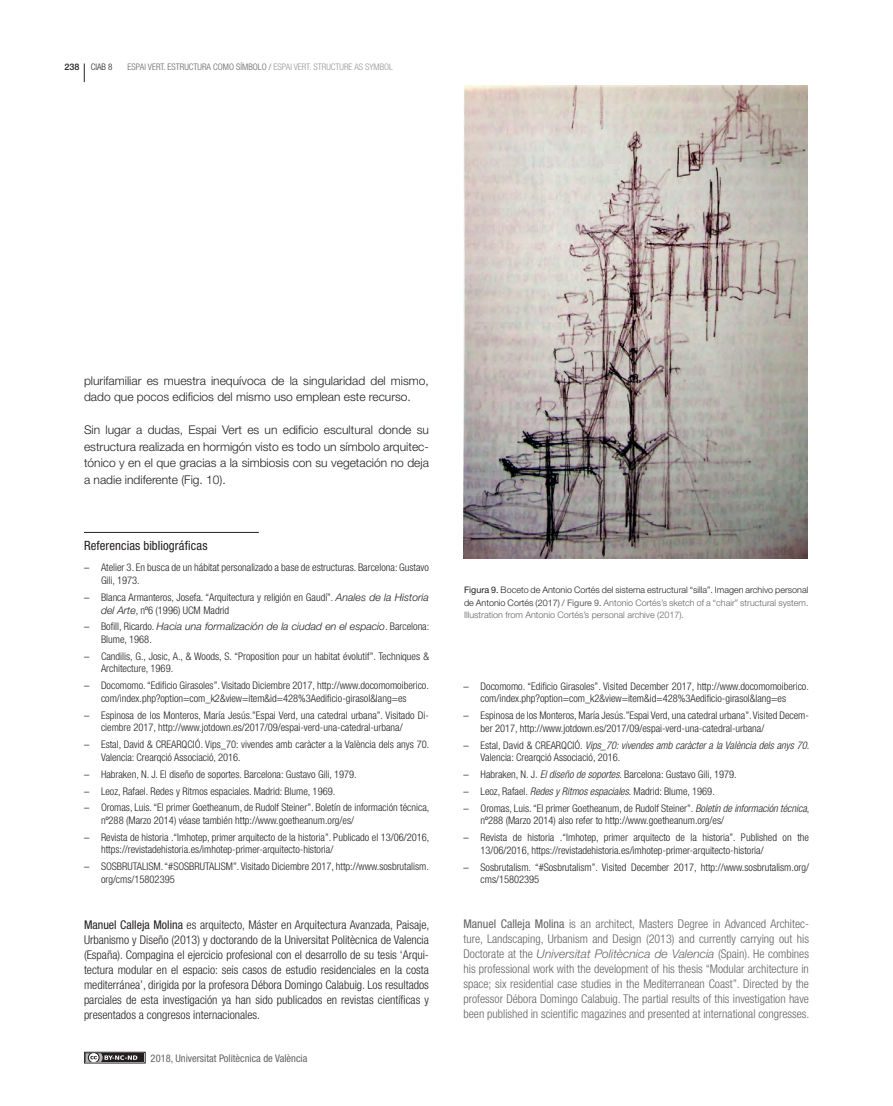
<style>
.page{position:relative;width:893px;height:1106px;background:#fff}
.page>*{position:absolute;margin:0;border:0;box-sizing:border-box;transform-origin:0 0}
.t1{font:condensed 12.75px "Helvetica Neue LT Std";letter-spacing:.005em;color:#231f20}
.t2{font:300 condensed 12px/15px "Helvetica Neue LT Std";color:#636366;text-align:justify}
.t3{font:300 condensed 12px/15px "Helvetica Neue LT Std";color:#231f20;text-align:justify}
.t4{font:300 12px/16.5px "Helvetica Neue LT Std";color:#231f20}
.t5{font:300 condensed 10.5px/12.6px "Helvetica Neue LT Std";color:#231f20}
.t6{font:italic 300 10.5px/12.6px "Helvetica Neue LT Std";color:#231f20}
.t7{font:condensed 10.5px "Helvetica Neue LT Std";color:#636366}
.t8{font:300 9px/12.8px "Helvetica Neue LT Std";color:#636366;text-align:justify}
.t9{font:300 condensed 9px "Helvetica Neue LT Std";color:#636366}
.t10{font:300 condensed 9px "Helvetica Neue LT Std";color:#231f20}
.s1{font-weight:500;font-stretch:normal}
.s2{color:#939598}
.s3{font-stretch:normal}
.s4{font-style:italic;font-stretch:normal}
.s5{font-style:normal}
.s6{font-style:normal;font-stretch:condensed}
.s7{font-weight:400}
.s8{font-weight:400;color:#231f20}
.s9{color:#231f20}
.s10{font-style:italic}
</style>
<div class="page">
<svg style="left:84px;top:64px;width:1px;height:18px"></svg>
<div style="left:84px;top:1051px;width:62px;height:12px;border:1px solid #231f20"></div>
<div style="left:86px;top:1053px;width:58px;height:8px;background:#231f20"></div>
<svg style="left:86px;top:1053px;width:51px;height:8px"></svg>
<hr style="left:84px;top:532px;width:175px;height:1px;background:#231f20">
<img style="left:463px;top:85px;width:345px;height:473px">
<p class="t10" style="left:65px;top:62px;width:50px"><span class="s1">238</span> CIAB 8</p>
<p class="t9" style="left:128px;top:62px;width:267px">ESPAI VERT. ESTRUCTURA COMO SÍMBOLO / <span class="s2">ESPAI VERT. STRUCTURE AS SYMBOL</span></p>
<p class="t4" style="left:84px;top:372px;width:346px">plurifamiliar es muestra inequívoca de la singularidad del mismo, dado que pocos edificios del mismo uso emplean este recurso.</p>
<p class="t4" style="left:84px;top:421px;width:346px;text-align:justify">Sin lugar a dudas, Espai Vert es un edificio escultural donde su estructura realizada en hormigón visto es todo un símbolo arquitec&shy;tónico y en el que gracias a la simbiosis con su vegetación no deja a nadie indiferente (Fig. 10).</p>
<p class="t1" style="left:84px;top:538px;width:125px">Referencias bibliográficas</p>
<p class="t5" style="left:101px;top:561px;width:329px;text-indent:-17px"><span class="s3">–</span> Atelier 3. En busca de un hábitat personalizado a base de estructuras. Barcelona: Gustavo<br>Gili, 1973.</p>
<p class="t5" style="left:101px;top:591px;width:329px;text-indent:-17px"><span class="s3">–</span> Blanca Armanteros, Josefa. “Arquitectura y religión en Gaudí”. <span class="s4">Anales de la Historia del Arte</span>, nº6 (1996) UCM Madrid</p>
<p class="t6" style="left:101px;top:620px;width:330px;text-indent:-17px"><span class="s5">–</span> <span class="s6">Bofill, Ricardo.</span> Hacia una formalización de la ciudad en el espacio<span class="s6">. Barcelona:<br>Blume, 1968.</span></p>
<p class="t5" style="left:101px;top:649px;width:329px;text-indent:-17px"><span class="s3">–</span> Candilis, G., Josic, A., &amp; Woods, S. “Proposition pour un habitat évolutif”. Techniques &amp;<br>Architecture, 1969.</p>
<p class="t5" style="left:84px;top:679px;width:346px;text-align:center"><span class="s3">–</span> Docomomo. “Edificio Girasoles”. Visitado Diciembre 2017, http://www.docomomoiberico. com/index.php?option=com_k2&amp;view=item&amp;id=428%3Aedificio-girasol&amp;lang=es</p>
<p class="t5" style="left:101px;top:708px;width:329px;text-indent:-17px"><span class="s3">–</span> Espinosa de los Monteros, María Jesús.”Espai Verd, una catedral urbana”. Visitado Di&shy;ciembre 2017, http://www.jotdown.es/2017/09/espai-verd-una-catedral-urbana/</p>
<p class="t5" style="left:101px;top:738px;width:330px;text-indent:-17px"><span class="s3">–</span> Estal, David &amp; CREARQCIÓ. Vips_70: vivendes amb caràcter a la València dels anys 70.<br>Valencia: Crearqció Associació, 2016.</p>
<p class="t5" style="left:84px;top:767px;width:274px"><span class="s3">–</span> Habraken, N. J. El diseño de soportes. Barcelona: Gustavo Gili, 1979.</p>
<p class="t5" style="left:84px;top:784px;width:253px"><span class="s3">–</span> Leoz, Rafael. Redes y Ritmos espaciales. Madrid: Blume, 1969.</p>
<p class="t5" style="left:101px;top:801px;width:330px;text-indent:-17px"><span class="s3">–</span> Oromas, Luis. “El primer Goetheanum, de Rudolf Steiner”. Boletín de información técnica, nº288 (Marzo 2014) véase también http://www.goetheanum.org/es/</p>
<p class="t5" style="left:101px;top:830px;width:330px;text-indent:-17px"><span class="s3">–</span> Revista de historia .“Imhotep, primer arquitecto de la historia”. Publicado el 13/06/2016, https://revistadehistoria.es/imhotep-primer-arquitecto-historia/</p>
<p class="t5" style="left:101px;top:860px;width:329px;text-indent:-17px"><span class="s3">–</span> SOSBRUTALISM. “#SOSBRUTALISM”. Visitado Diciembre 2017, http://www.sosbrutalism. org/cms/15802395</p>
<p class="t3" style="left:84px;top:917px;width:347px"><span class="s7">Manuel Calleja Molina</span> es arquitecto, Máster en Arquitectura Avanzada, Paisaje, Urbanismo y Diseño (2013) y doctorando de la Universitat Politècnica de Valencia (España). Compagina el ejercicio profesional con el desarrollo de su tesis ‘Arqui&shy;tectura modular en el espacio: seis casos de estudio residenciales en la costa mediterránea’, dirigida por la profesora Débora Domingo Calabuig. Los resultados parciales de esta investigación ya han sido publicados en revistas científicas y presentados a congresos internacionales.</p>
<p class="t7" style="left:151px;top:1051px;width:158px">2018, Universitat Politècnica de València</p>
<p class="t8" style="left:464px;top:583px;width:346px"><span class="s8">Figura 9.</span> <span class="s9">Boceto de Antonio Cortés del sistema estructural “silla”. Imagen archivo personal de Antonio Cortés (2017) /</span> <span class="s7">Figure 9.</span> Antonio Cortés’s sketch of a “chair” structural system.<br>Illustration from Antonio Cortés’s personal archive (2017).</p>
<p class="t5" style="left:463px;top:679px;width:347px;text-align:center"><span class="s3">–</span> Docomomo. “Edificio Girasoles”. Visited December 2017, http://www.docomomoiberico. com/index.php?option=com_k2&amp;view=item&amp;id=428%3Aedificio-girasol&amp;lang=es</p>
<p class="t5" style="left:481px;top:709px;width:330px;text-indent:-17px"><span class="s3">–</span> Espinosa de los Monteros, María Jesús.”Espai Verd, una catedral urbana”. Visited Decem&shy;ber 2017, http://www.jotdown.es/2017/09/espai-verd-una-catedral-urbana/</p>
<p class="t5" style="left:481px;top:738px;width:330px;text-indent:-17px"><span class="s3">–</span> Estal, David &amp; CREARQCIÓ. <span class="s10">Vips_70: vivendes amb caràcter a la València dels anys 70</span>.<br>Valencia: Crearqció Associació, 2016.</p>
<p class="t5" style="left:463px;top:768px;width:275px"><span class="s3">–</span> Habraken, N. J. <span class="s10">El diseño de soportes</span>. Barcelona: Gustavo Gili, 1979.</p>
<p class="t5" style="left:463px;top:784px;width:253px"><span class="s3">–</span> Leoz, Rafael. <span class="s10">Redes y Ritmos espaciales</span>. Madrid: Blume, 1969.</p>
<p class="t5" style="left:481px;top:801px;width:330px;text-indent:-17px"><span class="s3">–</span> Oromas, Luis. “El primer Goetheanum, de Rudolf Steiner”. <span class="s10">Boletín de información técnica</span>, nº288 (Marzo 2014) also refer to http://www.goetheanum.org/es/</p>
<p class="t5" style="left:481px;top:831px;width:330px;text-indent:-17px"><span class="s3">–</span> Revista de historia .“Imhotep, primer arquitecto de la historia”. Published on the<br>13/06/2016, https://revistadehistoria.es/imhotep-primer-arquitecto-historia/</p>
<p class="t5" style="left:481px;top:860px;width:330px;text-indent:-17px"><span class="s3">–</span> Sosbrutalism. “#Sosbrutalism”. Visited December 2017, http://www.sosbrutalism.org/ cms/15802395</p>
<p class="t2" style="left:463px;top:916px;width:347px"><span class="s7">Manuel Calleja Molina</span> is an architect, Masters Degree in Advanced Architec&shy;ture, Landscaping, Urbanism and Design (2013) and currently carrying out his Doctorate at the <span class="s4">Universitat Politècnica de Valencia</span> (Spain). He combines his professional work with the development of his thesis “Modular architecture in space; six residential case studies in the Mediterranean Coast”. Directed by the professor Débora Domingo Calabuig. The partial results of this investigation have been published in scientific magazines and presented at international congresses.</p>
</div>
